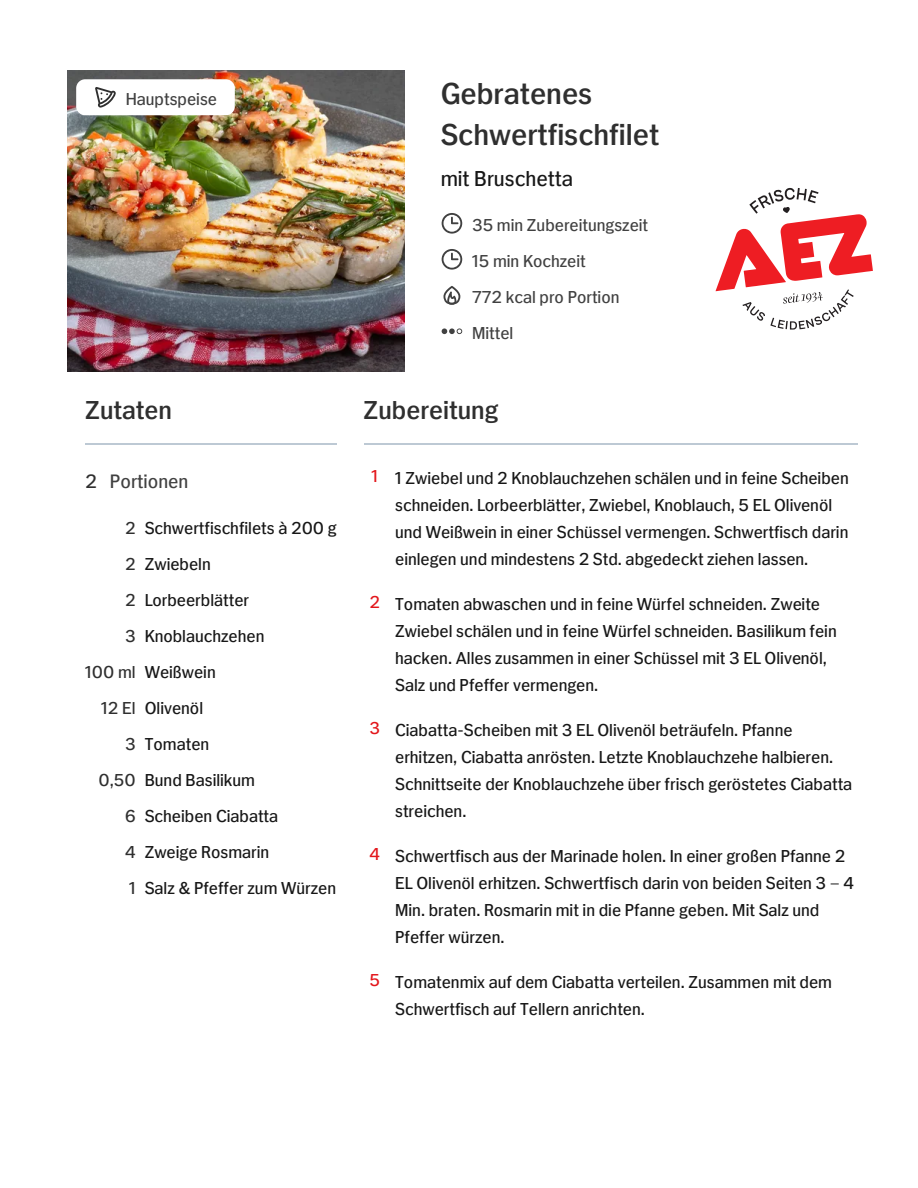
<style>
.page{position:relative;width:918px;height:1188px;background:#fff}
.page>*{position:absolute;margin:0;border:0;box-sizing:border-box;transform-origin:0 0}
.t1{font:31.5px/40.5px "HIT Sans New Roman One";color:#2f2f2f}
.t2{font:27px "HIT Sans New Roman One";color:#2f2f2f}
.t3{font:22.5px "HIT Sans New Roman Three";color:#171717}
.t4{font:20.25px "HIT Sans New Roman Three";color:#414141}
.t5{font:18px/27px "HIT Sans New Roman Three";color:#171717}
.t6{font:18px/36px "HIT Sans New Roman Three";color:#414141}
.t7{font:18px "HIT Sans New Roman Three";color:#e3161b}
.s1{color:#2f2f2f}
</style>
<div class="page">
<hr style="left:85px;top:444px;width:252px;height:1px;background:#bdc9d4">
<hr style="left:364px;top:444px;width:494px;height:1px;background:#bdc9d4">
<img style="left:67px;top:70px;width:338px;height:302px">
<svg style="left:76px;top:79px;width:159px;height:36px"></svg>
<svg style="left:442px;top:213px;width:20px;height:21px"></svg>
<svg style="left:442px;top:249px;width:20px;height:21px"></svg>
<svg style="left:443px;top:286px;width:17px;height:19px"></svg>
<svg style="left:442px;top:328px;width:20px;height:6px"></svg>
<svg style="left:716px;top:188px;width:157px;height:142px"></svg>
<p class="t6" style="left:126px;top:81px;width:93px">Hauptspeise</p>
<h1 class="t1" style="left:441px;top:73px;width:220px">Gebratenes<br>Schwertfischfilet</h1>
<p class="t3" style="left:441px;top:166px;width:134px">mit Bruschetta</p>
<p class="t6" style="left:472px;top:207px;width:178px">35 min Zubereitungszeit<br>15 min Kochzeit<br>772 kcal pro Portion<br>Mittel</p>
<h2 class="t2" style="left:85px;top:395px;width:88px">Zutaten</h2>
<p class="t4" style="left:85px;top:470px;width:105px"><span class="s1">2</span> Portionen</p>
<p class="t5" style="left:125px;top:514px;width:213px"><span class="s1">2</span> Schwertfischfilets à 200 g</p>
<p class="t5" style="left:125px;top:550px;width:87px"><span class="s1">2</span> Zwiebeln</p>
<p class="t5" style="left:125px;top:586px;width:125px"><span class="s1">2</span> Lorbeerblätter</p>
<p class="t5" style="left:125px;top:622px;width:141px"><span class="s1">3</span> Knoblauchzehen</p>
<p class="t5" style="left:85px;top:658px;width:132px"><span class="s1">100 ml</span> Weißwein</p>
<p class="t5" style="left:101px;top:694px;width:103px"><span class="s1">12 El</span> Olivenöl</p>
<p class="t5" style="left:125px;top:730px;width:86px"><span class="s1">3</span> Tomaten</p>
<p class="t5" style="left:99px;top:766px;width:158px"><span class="s1">0,50</span> Bund Basilikum</p>
<p class="t5" style="left:125px;top:802px;width:155px"><span class="s1">6</span> Scheiben Ciabatta</p>
<p class="t5" style="left:125px;top:838px;width:146px"><span class="s1">4</span> Zweige Rosmarin</p>
<p class="t5" style="left:129px;top:874px;width:209px"><span class="s1">1</span> Salz &amp; Pfeffer zum Würzen</p>
<h2 class="t2" style="left:364px;top:395px;width:136px">Zubereitung</h2>
<p class="t7" style="left:372px;top:466px;width:8px">1</p>
<p class="t7" style="left:370px;top:592px;width:12px">2</p>
<p class="t7" style="left:370px;top:718px;width:12px">3</p>
<p class="t7" style="left:370px;top:844px;width:12px">4</p>
<p class="t7" style="left:370px;top:970px;width:12px">5</p>
<p class="t5" style="left:395px;top:465px;width:455px">1 Zwiebel und 2 Knoblauchzehen schälen und in feine Scheiben schneiden. Lorbeerblätter, Zwiebel, Knoblauch, 5 EL Olivenöl und Weißwein in einer Schüssel vermengen. Schwertfisch darin einlegen und mindestens 2 Std. abgedeckt ziehen lassen.</p>
<p class="t5" style="left:395px;top:591px;width:443px">Tomaten abwaschen und in feine Würfel schneiden. Zweite Zwiebel schälen und in feine Würfel schneiden. Basilikum fein hacken. Alles zusammen in einer Schüssel mit 3 EL Olivenöl, Salz und Pfeffer vermengen.</p>
<p class="t5" style="left:395px;top:717px;width:459px">Ciabatta-Scheiben mit 3 EL Olivenöl beträufeln. Pfanne erhitzen, Ciabatta anrösten. Letzte Knoblauchzehe halbieren.<br>Schnittseite der Knoblauchzehe über frisch geröstetes Ciabatta streichen.</p>
<p class="t5" style="left:395px;top:843px;width:460px">Schwertfisch aus der Marinade holen. In einer großen Pfanne 2<br>EL Olivenöl erhitzen. Schwertfisch darin von beiden Seiten 3 – 4<br>Min. braten. Rosmarin mit in die Pfanne geben. Mit Salz und Pfeffer würzen.</p>
<p class="t5" style="left:395px;top:969px;width:438px">Tomatenmix auf dem Ciabatta verteilen. Zusammen mit dem<br>Schwertfisch auf Tellern anrichten.</p>
</div>
